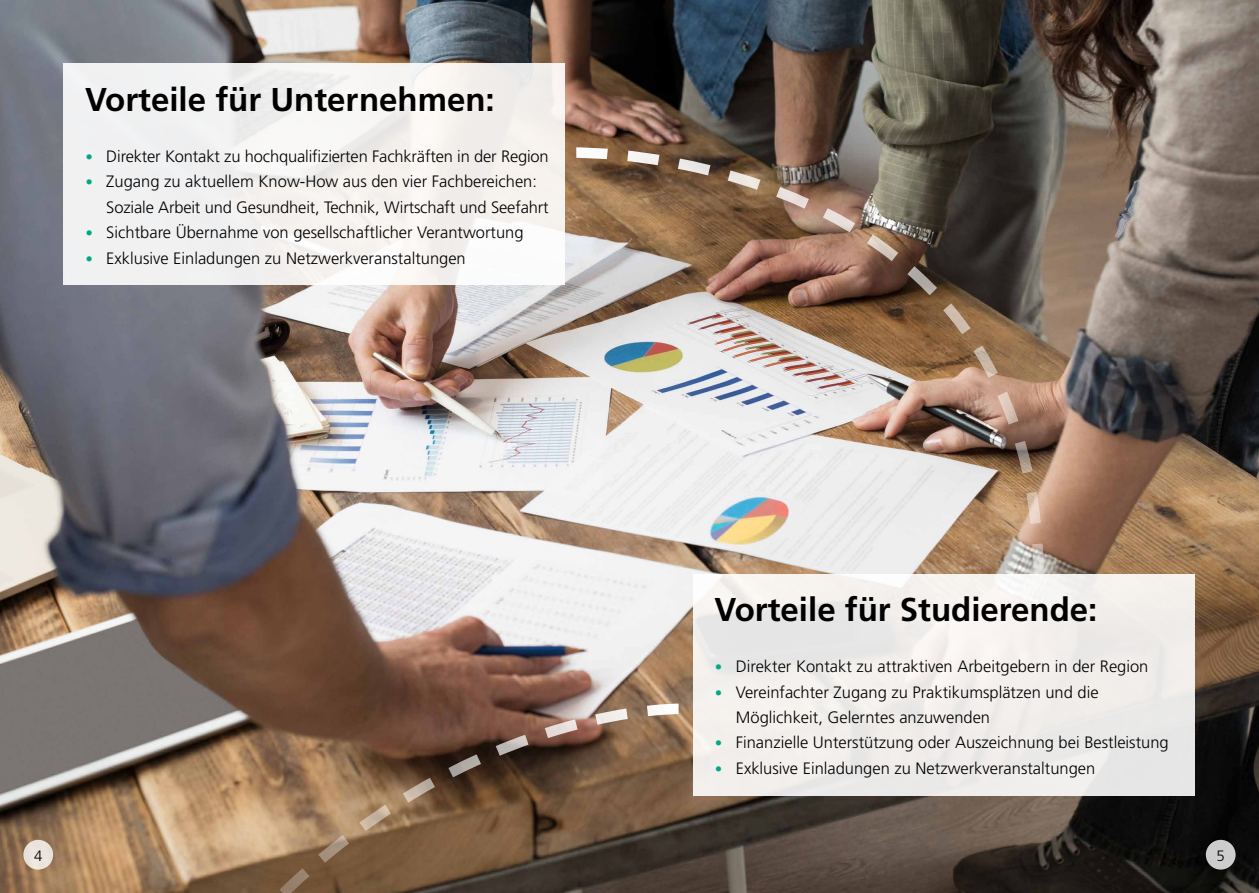
<style>
.page{position:relative;width:1259px;height:893px;background:#fff}
.page>*{position:absolute;margin:0;border:0;box-sizing:border-box;transform-origin:0 0}
.t1{font:700 33px "Frutiger";color:#000}
.t2{font:300 16.5px/25.5px "Frutiger";color:#000}
.t3{font:300 15px "Frutiger";color:#000}
.s1{font-family:"Calibri";font-weight:400;color:#00a984}
</style>
<div class="page">
<img style="left:0;top:0;width:1259px;height:893px">
<div style="left:693px;top:574px;width:502px;height:221px;background:#f1eeeb"></div>
<svg style="left:1205px;top:840px;width:30px;height:30px"></svg>
<img style="left:566px;top:142px;width:483px;height:439px">
<div style="left:63px;top:64px;width:502px;height:221px;background:#f2f1f1"></div>
<div style="left:23px;top:840px;width:30px;height:30px;background:#eae4dd;border-radius:50%"></div>
<svg style="left:167px;top:698px;width:522px;height:195px;background:#7d614a"></svg>
<h1 class="t1" style="left:85px;top:80px;width:411px">Vorteile für Unternehmen:</h1>
<p class="t2" style="left:85px;top:143px;width:465px"><span class="s1">•</span> Direkter Kontakt zu hochqualifizierten Fachkräften in der Region</p>
<p class="t2" style="left:106px;top:169px;width:444px;text-indent:-21px"><span class="s1">•</span> Zugang zu aktuellem Know-How aus den vier Fachbereichen:<br>Soziale Arbeit und Gesundheit, Technik, Wirtschaft und Seefahrt</p>
<p class="t2" style="left:85px;top:220px;width:440px"><span class="s1">•</span> Sichtbare Übernahme von gesellschaftlicher Verantwortung</p>
<p class="t2" style="left:85px;top:245px;width:382px"><span class="s1">•</span> Exklusive Einladungen zu Netzwerkveranstaltungen</p>
<p class="t3" style="left:34px;top:847px;width:10px">4</p>
<h1 class="t1" style="left:714px;top:590px;width:384px">Vorteile für Studierende:</h1>
<p class="t2" style="left:714px;top:653px;width:435px"><span class="s1">•</span> Direkter Kontakt zu attraktiven Arbeitgebern in der Region</p>
<p class="t2" style="left:736px;top:679px;width:364px;text-indent:-21px"><span class="s1">•</span> Vereinfachter Zugang zu Praktikumsplätzen und die<br>Möglichkeit, Gelerntes anzuwenden</p>
<p class="t2" style="left:714px;top:730px;width:455px"><span class="s1">•</span> Finanzielle Unterstützung oder Auszeichnung bei Bestleistung</p>
<p class="t2" style="left:714px;top:755px;width:382px"><span class="s1">•</span> Exklusive Einladungen zu Netzwerkveranstaltungen</p>
<p class="t3" style="left:1216px;top:847px;width:10px">5</p>
</div>
